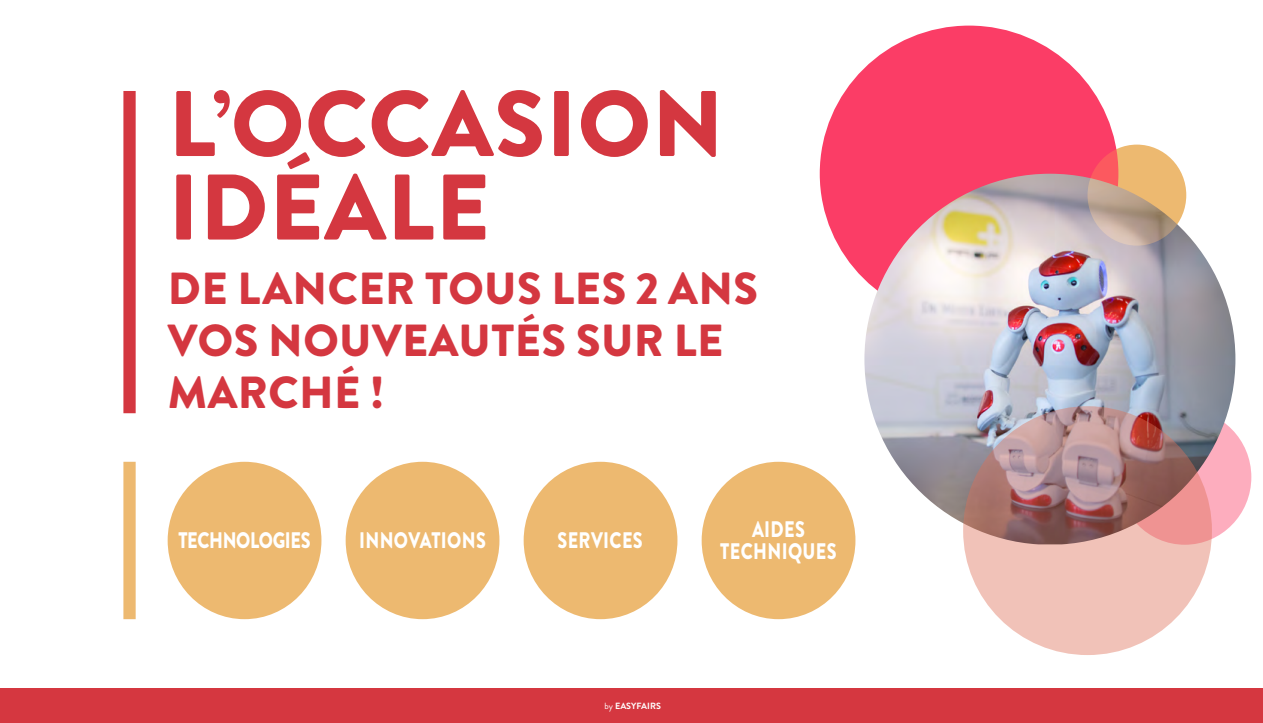
<style>
.page{position:relative;width:1263px;height:723px;background:#fff}
.page>*{position:absolute;margin:0;border:0;box-sizing:border-box;transform-origin:0 0}
.t1{font:900 92.85px/83.6px "Brandon Grotesque";letter-spacing:.01em;color:#d43740}
.t2{font:900 44.85px/52.2px "Brandon Grotesque";letter-spacing:.01em;color:#d43740}
.t3{font:900 22.5px/22.5px "Brandon Grotesque";letter-spacing:.02em;color:#fff;text-align:center;scale:.8 1}
.t4{font:900 22.5px "Brandon Grotesque";letter-spacing:-.02em;color:#fff;scale:.8 1}
.t5{font:700 9px "Brandon Grotesque";color:#fff}
.s1{font-weight:400}
</style>
<div class="page">
<div style="left:123px;top:91px;width:13px;height:322px;background:#d43740"></div>
<div style="left:0;top:689px;width:1263px;height:34px;background:#d53740"></div>
<div style="left:123px;top:462px;width:13px;height:157px;background:#edb970"></div>
<div style="left:168px;top:462px;width:153px;height:157px;background:#edb970;border-radius:50%"></div>
<div style="left:346px;top:462px;width:153px;height:157px;background:#edb970;border-radius:50%"></div>
<div style="left:524px;top:462px;width:153px;height:157px;background:#edb970;border-radius:50%"></div>
<div style="left:702px;top:462px;width:153px;height:157px;background:#edb970;border-radius:50%"></div>
<div style="left:1118px;top:409px;width:133px;height:136px;background:#fdadbe;border-radius:50%"></div>
<div style="left:820px;top:26px;width:298px;height:296px;background:#fb3d66;border-radius:50%"></div>
<img style="left:864px;top:174px;width:371px;height:370px;border-radius:182px">
<svg style="left:963px;top:406px;width:249px;height:249px;background:#cc9b96"></svg>
<svg style="left:1087px;top:145px;width:99px;height:101px;background:#d5a67e"></svg>
<h1 class="t1" style="left:168px;top:83px;width:557px">L’OCCASION<br>IDÉALE</h1>
<p class="t2" style="left:168px;top:263px;width:592px">DE LANCER TOUS LES 2 ANS<br>VOS NOUVEAUTÉS SUR LE<br>MARCHÉ !</p>
<p class="t4" style="left:178px;top:524px;width:167px">TECHNOLOGIES</p>
<p class="t3" style="left:359px;top:529px;width:160px">INNOVATIONS</p>
<p class="t3" style="left:557px;top:529px;width:108px">SERVICES</p>
<p class="t3" style="left:720px;top:518px;width:147px">AIDES<br>TECHNIQUES</p>
<p class="t5" style="left:604px;top:700px;width:58px"><span class="s1">by</span> EASYFAIRS</p>
</div>
